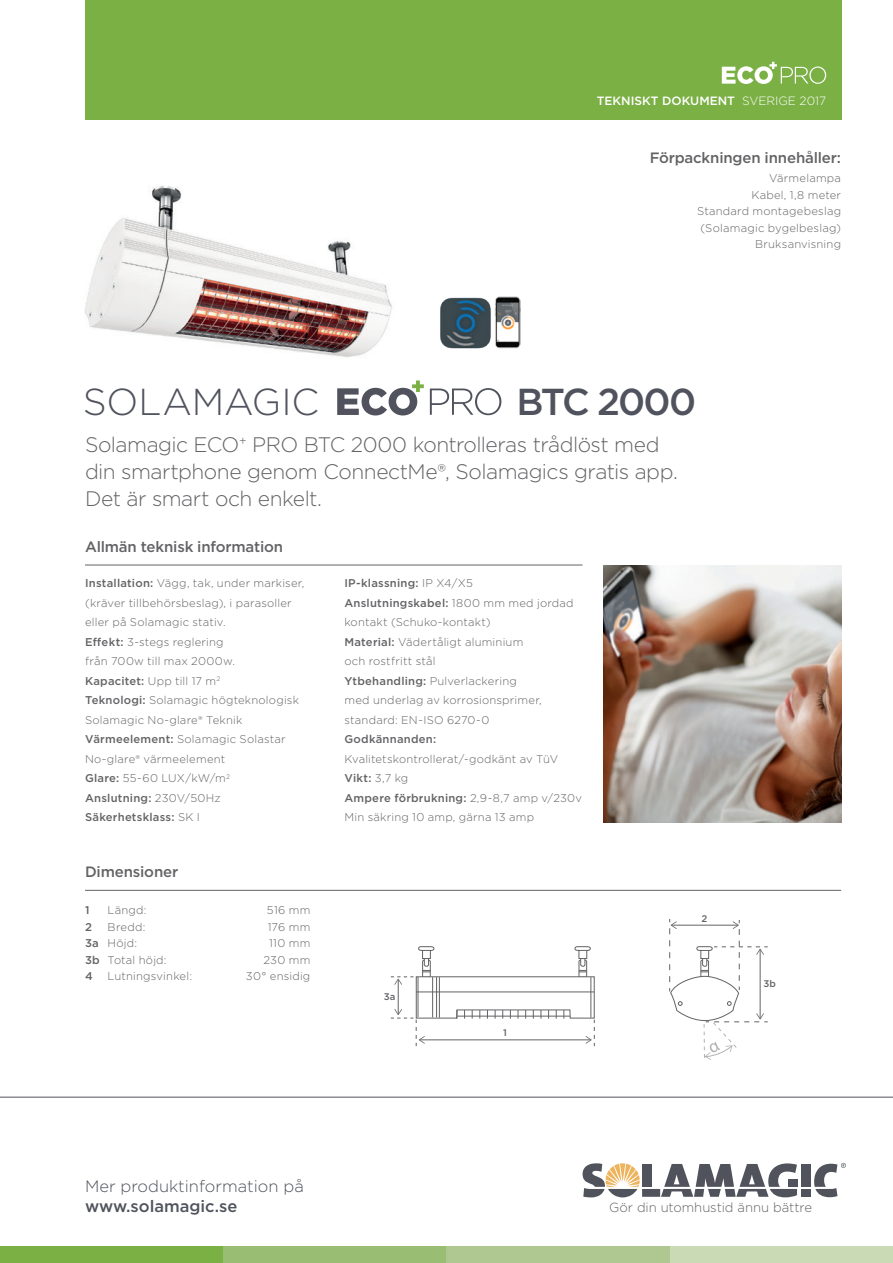
<style>
.page{position:relative;width:893px;height:1263px;background:#fff}
.page>*{position:absolute;margin:0;border:0;box-sizing:border-box;transform-origin:0 0}
.t1{font:300 37.5px "Gotham";letter-spacing:-.005em;color:#50535d}
.t2{font:500 37.5px "Gotham";letter-spacing:-.055em;color:#50535d}
.t3{font:300 21px/27px "Gotham";letter-spacing:-.025em;color:#636366}
.t4{font:300 16.5px "Gotham";color:#50535c}
.t5{font:500 16.5px "Gotham";color:#50535c}
.t6{font:500 15px "Gotham";letter-spacing:-.01em;color:#636366}
.t7{font:300 13.2px "Gotham";letter-spacing:-.005em;color:#636366}
.t8{font:500 12px "Gotham";color:#fff}
.t9{font:300 11.25px/19.5px "Gotham";letter-spacing:.02em;color:#636366}
.t10{font:500 11.25px "Gotham";letter-spacing:.02em;color:#636366}
.t11{font:500 9.6px "Gotham";color:#636366}
.s1{font-weight:300}
.s2{font-weight:500}
</style>
<div class="page">
<div style="left:85px;top:0;width:756px;height:120px;background:#7bb045"></div>
<svg style="left:722px;top:62px;width:104px;height:22px"></svg>
<div style="left:670px;top:1246px;width:223px;height:17px;background:#cadab4"></div>
<div style="left:0;top:1246px;width:223px;height:17px;background:#7bb045"></div>
<div style="left:223px;top:1246px;width:223px;height:17px;background:#9abd74"></div>
<div style="left:446px;top:1246px;width:224px;height:17px;background:#afc892"></div>
<svg style="left:583px;top:1163px;width:57px;height:34px"></svg>
<div style="left:642px;top:1164px;width:9px;height:23px;background:#50535c"></div>
<div style="left:642px;top:1189px;width:18px;height:8px;background:#50535c"></div>
<svg style="left:661px;top:1163px;width:136px;height:34px"></svg>
<div style="left:788px;top:1179px;width:9px;height:8px;background:#50535c"></div>
<div style="left:801px;top:1164px;width:9px;height:23px;background:#50535c"></div>
<div style="left:801px;top:1189px;width:9px;height:8px;background:#50535c"></div>
<svg style="left:814px;top:1163px;width:32px;height:34px"></svg>
<hr style="left:0;top:1097px;width:893px;height:1px;background:#50535d">
<hr style="left:85px;top:890px;width:756px;height:1px;background:#636366">
<hr style="left:85px;top:565px;width:498px;height:1px;background:#636366">
<img style="left:84px;top:186px;width:309px;height:171px">
<svg style="left:337px;top:380px;width:87px;height:35px"></svg>
<svg style="left:430px;top:388px;width:71px;height:27px"></svg>
<img style="left:440px;top:297px;width:51px;height:52px">
<img style="left:494px;top:297px;width:27px;height:52px">
<svg style="left:391px;top:946px;width:204px;height:100px"></svg>
<svg style="left:669px;top:919px;width:99px;height:141px"></svg>
<img style="left:604px;top:565px;width:238px;height:258px">
<p class="t8" style="left:597px;top:93px;width:231px">TEKNISKT DOKUMENT <span class="s1">SVERIGE 2017</span></p>
<p class="t6" style="left:650px;top:148px;width:193px">Förpackningen innehåller:</p>
<p class="t9" style="left:769px;top:168px;width:74px">Värmelampa</p>
<p class="t9" style="left:751px;top:185px;width:91px">Kabel, 1,8 meter</p>
<p class="t9" style="left:697px;top:201px;width:145px">Standard montagebeslag</p>
<p class="t9" style="left:701px;top:218px;width:142px">(Solamagic bygelbeslag)</p>
<p class="t9" style="left:755px;top:234px;width:88px">Bruksanvisning</p>
<p class="t1" style="left:83px;top:378px;width:238px">SOLAMAGIC</p>
<p class="t2" style="left:516px;top:377px;width:181px">BTC 2000</p>
<p class="t3" style="left:85px;top:430px;width:594px">Solamagic ECO<sup>+</sup> PRO BTC 2000 kontrolleras trådlöst med din smartphone genom ConnectMe®, Solamagics gratis app.<br>Det är smart och enkelt.</p>
<p class="t6" style="left:85px;top:537px;width:200px">Allmän teknisk information</p>
<p class="t9" style="left:85px;top:573px;width:221px"><span class="s2">Installation:</span> Vägg, tak, under markiser, (kräver tillbehörsbeslag), i parasoller eller på Solamagic stativ.</p>
<p class="t9" style="left:85px;top:632px;width:152px"><span class="s2">Effekt:</span> 3-stegs reglering från 700w till max 2000w.</p>
<p class="t10" style="left:85px;top:674px;width:137px">Kapacitet: <span class="s1">Upp till 17 m</span><sup>2</sup></p>
<p class="t9" style="left:85px;top:690px;width:215px"><span class="s2">Teknologi:</span> Solamagic högteknologisk<br>Solamagic No-glare® Teknik</p>
<p class="t9" style="left:85px;top:729px;width:202px"><span class="s2">Värmeelement:</span> Solamagic Solastar<br>No-glare® värmeelement</p>
<p class="t9" style="left:85px;top:768px;width:146px"><span class="s2">Glare:</span> 55-60 LUX/kW/m<sup>2</sup></p>
<p class="t10" style="left:85px;top:791px;width:137px">Anslutning: <span class="s1">230V/50Hz</span></p>
<p class="t10" style="left:85px;top:810px;width:116px">Säkerhetsklass: <span class="s1">SK I</span></p>
<p class="t6" style="left:85px;top:862px;width:95px">Dimensioner</p>
<p class="t10" style="left:85px;top:903px;width:6px">1</p>
<p class="t9" style="left:108px;top:900px;width:40px">Längd:</p>
<p class="t9" style="left:267px;top:900px;width:45px">516 mm</p>
<p class="t10" style="left:85px;top:919px;width:8px">2</p>
<p class="t9" style="left:108px;top:916px;width:39px">Bredd:</p>
<p class="t9" style="left:268px;top:916px;width:44px">176 mm</p>
<p class="t9" style="left:85px;top:933px;width:54px"><span class="s2">3a</span> Höjd:</p>
<p class="t9" style="left:269px;top:933px;width:43px">110 mm</p>
<p class="t9" style="left:85px;top:949px;width:83px"><span class="s2">3b</span> Total höjd:</p>
<p class="t9" style="left:263px;top:949px;width:48px">230 mm</p>
<p class="t10" style="left:85px;top:969px;width:9px">4</p>
<p class="t9" style="left:108px;top:966px;width:86px">Lutningsvinkel:</p>
<p class="t9" style="left:246px;top:966px;width:66px">30° ensidig</p>
<p class="t10" style="left:344px;top:576px;width:130px">IP-klassning: <span class="s1">IP X4/X5</span></p>
<p class="t9" style="left:344px;top:593px;width:231px"><span class="s2">Anslutningskabel:</span> 1800 mm med jordad kontakt (Schuko-kontakt)</p>
<p class="t9" style="left:344px;top:632px;width:180px"><span class="s2">Material:</span> Vädertåligt aluminium</p>
<p class="t9" style="left:344px;top:651px;width:93px">och rostfritt stål</p>
<p class="t9" style="left:344px;top:671px;width:199px"><span class="s2">Ytbehandling:</span> Pulverlackering med underlag av korrosionsprimer, standard: EN-ISO 6270-0</p>
<p class="t9" style="left:344px;top:729px;width:215px"><span class="s2">Godkännanden:<br></span>Kvalitetskontrollerat/-godkänt av TüV</p>
<p class="t10" style="left:344px;top:771px;width:65px">Vikt: <span class="s1">3,7 kg</span></p>
<p class="t10" style="left:344px;top:791px;width:239px">Ampere förbrukning: <span class="s1">2,9-8,7 amp v/230v</span></p>
<p class="t9" style="left:344px;top:807px;width:191px">Min säkring 10 amp, gärna 13 amp</p>
<p class="t11" style="left:384px;top:990px;width:13px">3a</p>
<p class="t11" style="left:503px;top:1027px;width:5px">1</p>
<p class="t11" style="left:701px;top:913px;width:7px">2</p>
<p class="t11" style="left:764px;top:977px;width:14px">3b</p>
<p class="t4" style="left:85px;top:1176px;width:220px">Mer produktinformation på</p>
<p class="t5" style="left:85px;top:1195px;width:154px">www.solamagic.se</p>
<p class="t7" style="left:609px;top:1199px;width:205px">Gör din utomhustid ännu bättre</p>
</div>
